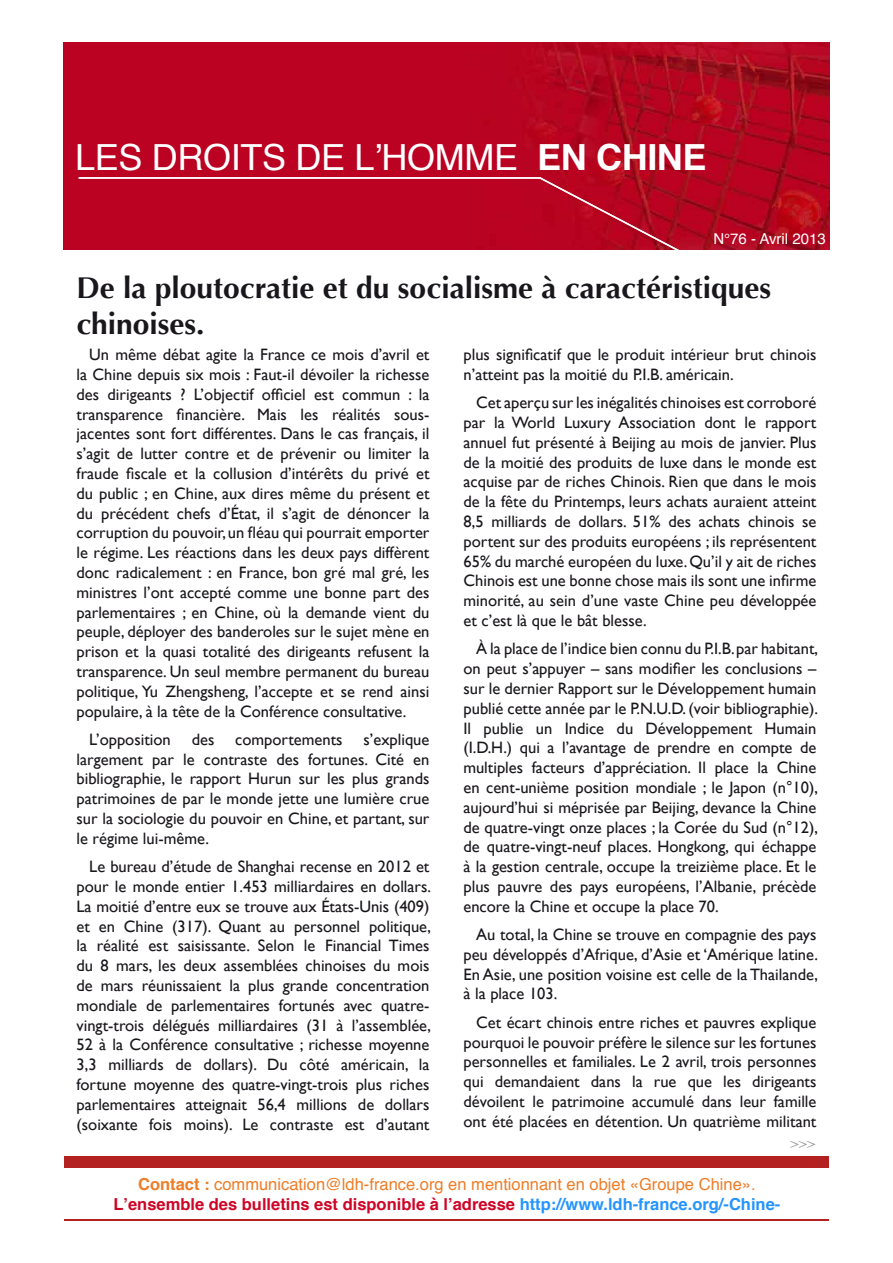
<style>
.page{position:relative;width:893px;height:1263px;background:#fff}
.page>*{position:absolute;margin:0;border:0;box-sizing:border-box;transform-origin:0 0}
.t1{font:36px "Helvetica";letter-spacing:-.01em;color:#fff}
.t2{font:700 30px/36px "Optima";color:#1a171c}
.t3{font:16.5px/19.8px "Gill Sans";color:#1a171c;text-align:justify}
.t4{font:16.5px/19.8px "Helvetica";color:#ee7d27;text-align:center}
.t5{font:15px "Helvetica";color:#fff}
.t6{font:15px "Times";color:#9c9e9f}
.s1{font-weight:700}
.s2{font-weight:700;color:#ce0527}
.s3{font-weight:700;color:#2494ff}
</style>
<div class="page">
<img style="left:64px;top:43px;width:765px;height:206px">
<div style="left:65px;top:1156px;width:764px;height:12px;background:#b32120"></div>
<hr style="left:65px;top:1219px;width:764px;height:2px;background:#b32120">
<svg style="left:538px;top:176px;width:151px;height:74px;background:#b50b25"></svg>
<hr style="left:79px;top:177px;width:462px;height:2px;background:#fff">
<h1 class="t1" style="left:75px;top:129px;width:633px">LES DROITS DE L’HOMME <span class="s1">EN CHINE</span></h1>
<p class="t5" style="left:713px;top:227px;width:114px">N°76 - Avril 2013</p>
<h2 class="t2" style="left:77px;top:270px;width:696px">De la ploutocratie et du socialisme à caractéristiques chinoises.</h2>
<p class="t3" style="left:77px;top:344px;width:354px;text-indent:13px">Un même débat agite la France ce mois d’avril et la Chine depuis six mois : Faut-il dévoiler la richesse des dirigeants ? L’objectif officiel est commun : la transparence financière. Mais les réalités sous&shy;jacentes sont fort différentes. Dans le cas français, il s’agit de lutter contre et de prévenir ou limiter la fraude fiscale et la collusion d’intérêts du privé et du public ; en Chine, aux dires même du présent et du précédent chefs d’État, il s’agit de dénoncer la corruption du pouvoir, un fléau qui pourrait emporter le régime. Les réactions dans les deux pays diffèrent donc radicalement : en France, bon gré mal gré, les ministres l’ont accepté comme une bonne part des parlementaires ; en Chine, où la demande vient du peuple, déployer des banderoles sur le sujet mène en prison et la quasi totalité des dirigeants refusent la transparence. Un seul membre permanent du bureau politique, Yu Zhengsheng, l’accepte et se rend ainsi populaire, à la tête de la Conférence consultative.</p>
<p class="t3" style="left:89px;top:729px;width:83px">L’opposition</p>
<p class="t3" style="left:192px;top:729px;width:24px">des</p>
<p class="t3" style="left:235px;top:729px;width:109px">comportements</p>
<p class="t3" style="left:463px;top:344px;width:354px">plus significatif que le produit intérieur brut chinois n’atteint pas la moitié du P.I.B. américain.</p>
<p class="t3" style="left:463px;top:393px;width:354px;text-indent:13px">Cet aperçu sur les inégalités chinoises est corroboré par la World Luxury Association dont le rapport annuel fut présenté à Beijing au mois de janvier. Plus de la moitié des produits de luxe dans le monde est acquise par de riches Chinois. Rien que dans le mois de la fête du Printemps, leurs achats auraient atteint 8,5 milliards de dollars. 51% des achats chinois se portent sur des produits européens ; ils représentent 65% du marché européen du luxe. Qu’il y ait de riches Chinois est une bonne chose mais ils sont une infirme minorité, au sein d’une vaste Chine peu développée et c’est là que le bât blesse.</p>
<p class="t3" style="left:463px;top:639px;width:356px;text-indent:13px">À la place de l’indice bien connu du P.I.B. par habitant, on peut s’appuyer – sans modifier les conclusions – sur le dernier Rapport sur le Développement humain publié cette année par le P.N.U.D. (voir bibliographie).<br>Il publie un Indice du Développement Humain (I.D.H.) qui a l’avantage de prendre en compte de multiples facteurs d’appréciation. Il place la Chine en cent-unième position mondiale ; le Japon (n°10), aujourd’hui si méprisée par Beijing, devance la Chine de quatre-vingt onze places ; la Corée du Sud (n°12), de quatre-vingt-neuf places. Hongkong, qui échappe à la gestion centrale, occupe la treizième place. Et le plus pauvre des pays européens, l’Albanie, précède encore la Chine et occupe la place 70.</p>
<p class="t3" style="left:463px;top:924px;width:356px;text-indent:13px">Au total, la Chine se trouve en compagnie des pays peu développés d’Afrique, d’Asie et ‘Amérique latine.<br>En Asie, une position voisine est celle de la Thailande, à la place 103.</p>
<p class="t3" style="left:463px;top:1012px;width:354px;text-indent:13px">Cet écart chinois entre riches et pauvres explique pourquoi le pouvoir préfère le silence sur les fortunes personnelles et familiales. Le 2 avril, trois personnes qui demandaient dans la rue que les dirigeants dévoilent le patrimoine accumulé dans leur famille ont été placées en détention. Un quatrième militant</p>
<p class="t6" style="left:790px;top:1129px;width:27px">&gt;&gt;&gt;</p>
<p class="t3" style="left:77px;top:729px;width:354px;text-indent:287px">s’explique largement par le contraste des fortunes. Cité en bibliographie, le rapport Hurun sur les plus grands patrimoines de par le monde jette une lumière crue sur la sociologie du pouvoir en Chine, et partant, sur le régime lui-même.</p>
<p class="t3" style="left:77px;top:856px;width:356px;text-indent:13px">Le bureau d’étude de Shanghai recense en 2012 et pour le monde entier 1.453 milliardaires en dollars.<br>La moitié d’entre eux se trouve aux États-Unis (409) et en Chine (317). Quant au personnel politique, la réalité est saisissante. Selon le Financial Times du 8 mars, les deux assemblées chinoises du mois de mars réunissaient la plus grande concentration mondiale de parlementaires fortunés avec quatre&shy;vingt-trois délégués milliardaires (31 à l’assemblée, 52 à la Conférence consultative ; richesse moyenne 3,3 milliards de dollars). Du côté américain, la fortune moyenne des quatre-vingt-trois plus riches parlementaires atteignait 56,4 millions de dollars (soixante fois moins). Le contraste est d’autant</p>
<p class="t4" style="left:113px;top:1175px;width:668px"><span class="s1">Contact :</span> communication@ldh-france.org en mentionnant en objet «Groupe Chine».<br><span class="s2">L’ensemble des bulletins est disponible à l’adresse</span> <span class="s3">http://www.ldh-france.org/-Chine-</span></p>
</div>
